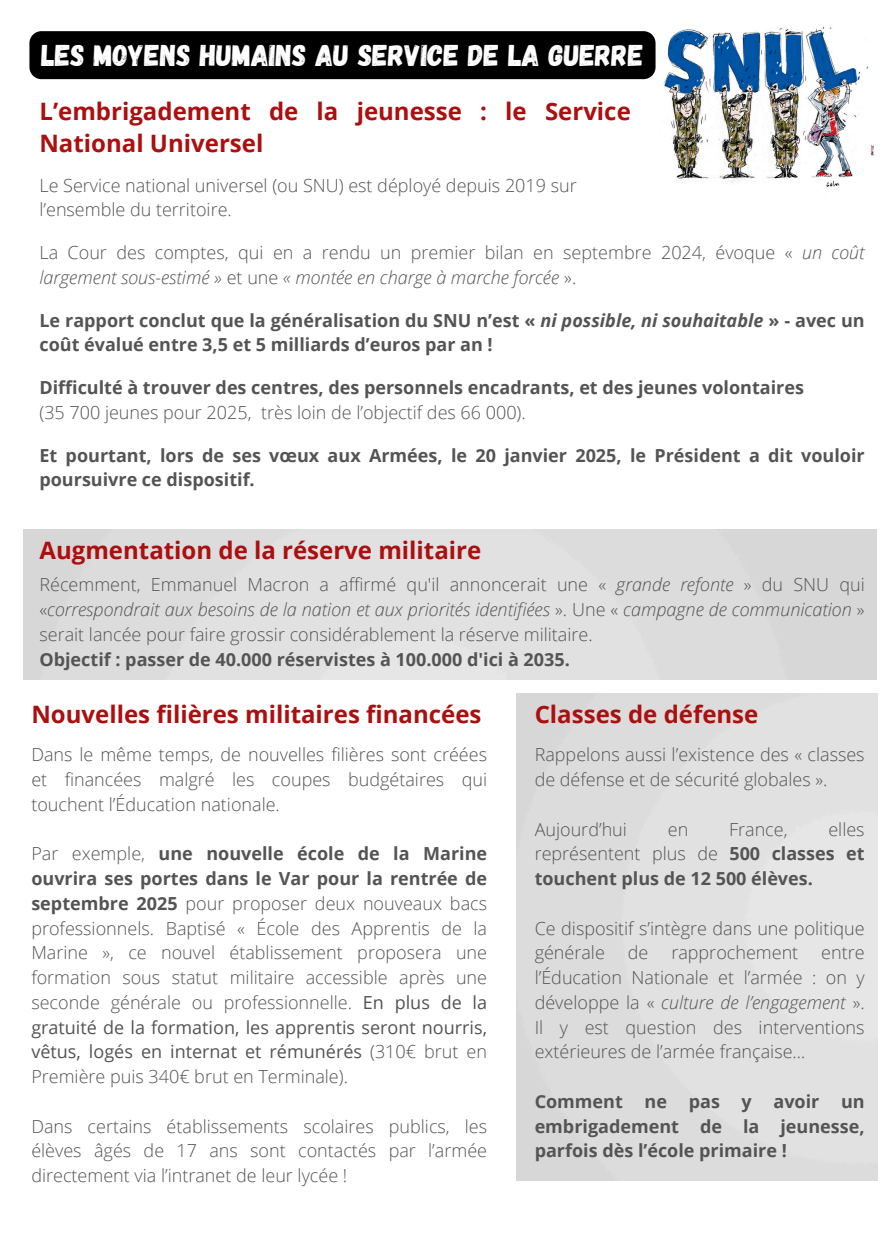
<style>
.page{position:relative;width:894px;height:1233px;background:#fff}
.page>*{position:absolute;margin:0;border:0;box-sizing:border-box;transform-origin:0 0}
.t1{font:30px "Gagalin";color:#fff}
.t2{font:700 24px/32.5px "Open Sans";color:#ab0f0f}
.t3{font:300 18px/24.8px "Open Sans";color:#545454;text-align:justify}
.t4{font:700 18px/24.8px "Open Sans";color:#545454}
.s1{font-style:italic}
.s2{font-weight:700}
.s3{font-weight:400}
.s4{font-weight:300}
</style>
<div class="page">
<img style="left:655px;top:26px;width:219px;height:161px">
<div style="left:29px;top:31px;width:626px;height:48px;background:#000"></div>
<p class="t1" style="left:41px;top:36px;width:603px">LES MOYENS HUMAINS aU SERVICE DE LA GUERRE</p>
<p class="t2" style="left:39px;top:94px;width:592px">L’embrigadement de la jeunesse : le Service<br>National Universel</p>
<h1 class="t3" style="left:39px;top:172px;width:538px">Le Service national universel (ou SNU) est déployé depuis 2019 sur</h1>
<h2 class="t3" style="left:39px;top:197px;width:194px">l’ensemble du territoire.</h2>
<p class="t3" style="left:39px;top:240px;width:826px">La Cour des comptes, qui en a rendu un premier bilan en septembre 2024, évoque « <span class="s1">un coût largement sous-estimé »</span> et une <span class="s1">« montée en charge à marche forcée</span> ».</p>
<p class="t4" style="left:39px;top:307px;width:826px">Le rapport conclut que la généralisation du SNU n’est « <span class="s1">ni possible, ni souhaitable</span> » - avec un coût évalué entre 3,5 et 5 milliards d’euros par an !</p>
<p class="t4" style="left:39px;top:375px;width:765px">Difficulté à trouver des centres, des personnels encadrants, et des jeunes volontaires</p>
<h3 class="t3" style="left:39px;top:400px;width:487px">(35 700 jeunes pour 2025, très loin de l’objectif des 66 000).</h3>
<p class="t4" style="left:39px;top:442px;width:826px">Et pourtant, lors de ses vœux aux Armées, le 20 janvier 2025, le Président a dit vouloir poursuivre ce dispositif.</p>
<p class="t2" style="left:39px;top:534px;width:443px">Augmentation de la réserve militaire</p>
<p class="t3" style="left:39px;top:572px;width:826px">Récemment, Emmanuel Macron a affirmé qu'il annoncerait une « <span class="s1">grande refonte</span> » du SNU qui «<span class="s1">correspondrait aux besoins de la nation et aux priorités identifiées</span> ». Une « <span class="s1">campagne de communication</span> » serait lancée pour faire grossir considérablement la réserve militaire.</p>
<h2 class="t4" style="left:39px;top:646px;width:531px">Objectif : passer de 40.000 réservistes à 100.000 d'ici à 2035.</h2>
<p class="t2" style="left:31px;top:697px;width:451px">Nouvelles filières militaires financées</p>
<p class="t3" style="left:31px;top:742px;width:457px">Dans le même temps, de nouvelles filières sont créées et financées malgré les coupes budgétaires qui touchent l’Éducation nationale.</p>
<p class="t3" style="left:31px;top:841px;width:457px">Par exemple, <span class="s2">une nouvelle école de la Marine ouvrira ses portes dans le Var pour la rentrée de septembre 2025</span> pour proposer deux nouveaux bacs professionnels. Baptisé « École des Apprentis de la Marine », ce nouvel établissement proposera une formation sous statut militaire accessible après une seconde générale ou professionnelle. <span class="s3">En plus de la gratuité de la formation, les apprentis seront nourris, vêtus, logés en internat et rémunérés</span> (310€ brut en Première puis 340€ brut en Terminale).</p>
<p class="t3" style="left:31px;top:1113px;width:457px">Dans certains établissements scolaires publics, les élèves âgés de 17 ans sont contactés par l’armée directement via l’intranet de leur lycée !</p>
<p class="t2" style="left:534px;top:697px;width:225px">Classes de défense</p>
<p class="t3" style="left:534px;top:742px;width:331px">Rappelons aussi l’existence des « classes de défense et de sécurité globales ».</p>
<h3 class="t3" style="left:534px;top:816px;width:94px">Aujourd’hui</h3>
<h3 class="t3" style="left:667px;top:816px;width:22px">en</h3>
<h3 class="t3" style="left:729px;top:816px;width:60px">France,</h3>
<h3 class="t4" style="left:534px;top:816px;width:331px;text-align:justify;text-indent:293px"><span class="s4">elles représentent plus de</span> 500 classes et touchent plus de 12 500 élèves.</h3>
<p class="t3" style="left:534px;top:915px;width:331px">Ce dispositif s’intègre dans une politique générale</p>
<p class="t3" style="left:627px;top:940px;width:22px">de</p>
<p class="t3" style="left:671px;top:940px;width:128px">rapprochement</p>
<p class="t3" style="left:534px;top:940px;width:331px;text-indent:286px">entre l’Éducation Nationale et l’armée : on y développe la « <span class="s1">culture de l’engagement</span> ».<br>Il y est question des interventions extérieures de l’armée française…</p>
<h2 class="t4" style="left:534px;top:1088px;width:331px;text-align:justify">Comment ne pas y avoir un embrigadement de la jeunesse, parfois dès l’école primaire !</h2>
</div>
